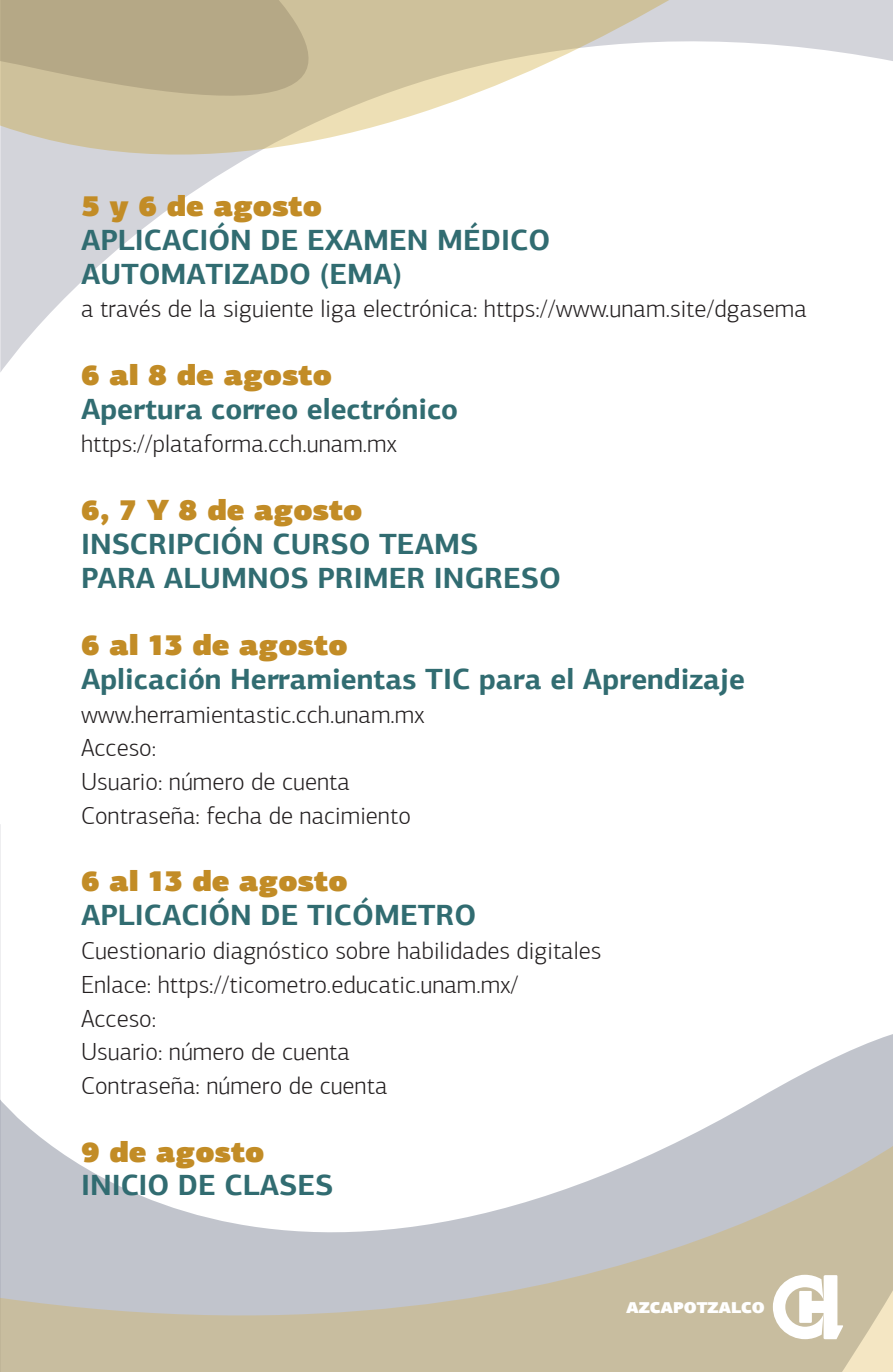
<style>
.page{position:relative;width:893px;height:1372px;background:#fff}
.page>*{position:absolute;margin:0;border:0;box-sizing:border-box;transform-origin:0 0}
.t1{font:700 29.25px/33.8px "PF Agora Sans Pro";color:#316c71}
.t2{font:900 29.25px "PF Agora Sans Pro";color:#c28c26}
.t3{font:300 24.75px/33.8px "PF Agora Sans Pro";color:#231f20}
.t4{font:900 15.75px "PF Agora Sans Pro";color:#fff}
</style>
<div class="page">
<svg style="left:0;top:824px;width:1px;height:198px"></svg>
<svg style="left:0;top:157px;width:249px;height:215px"></svg>
<svg style="left:0;top:0;width:893px;height:157px"></svg>
<svg style="left:0;top:1022px;width:893px;height:94px"></svg>
<svg style="left:0;top:1116px;width:893px;height:255px"></svg>
<svg style="left:773px;top:1274px;width:71px;height:65px"></svg>
<p class="t2" style="left:81px;top:186px;width:242px">5 y 6 de agosto</p>
<p class="t1" style="left:81px;top:223px;width:471px">APLICACIÓN DE EXAMEN MÉDICO<br>AUTOMATIZADO (EMA)</p>
<p class="t3" style="left:81px;top:292px;width:727px">a través de la siguiente liga electrónica: https://www.unam.site/dgasema</p>
<p class="t2" style="left:81px;top:355px;width:252px">6 al 8 de agosto</p>
<p class="t1" style="left:81px;top:391px;width:379px">Apertura correo electrónico</p>
<p class="t3" style="left:81px;top:427px;width:317px">https://plataforma.cch.unam.mx</p>
<p class="t2" style="left:81px;top:490px;width:283px">6, 7 Y 8 de agosto</p>
<p class="t1" style="left:81px;top:526px;width:481px">INSCRIPCIÓN CURSO TEAMS<br>PARA ALUMNOS PRIMER INGRESO</p>
<p class="t2" style="left:81px;top:625px;width:268px">6 al 13 de agosto</p>
<p class="t1" style="left:81px;top:661px;width:665px">Aplicación Herramientas TIC para el Aprendizaje</p>
<p class="t3" style="left:81px;top:697px;width:345px">www.herramientastic.cch.unam.mx<br>Acceso:<br>Usuario: número de cuenta<br>Contraseña: fecha de nacimiento</p>
<p class="t2" style="left:81px;top:861px;width:268px">6 al 13 de agosto</p>
<p class="t1" style="left:81px;top:898px;width:397px">APLICACIÓN DE TICÓMETRO</p>
<p class="t3" style="left:81px;top:933px;width:522px">Cuestionario diagnóstico sobre habilidades digitales Enlace: https://ticometro.educatic.unam.mx/<br>Acceso:<br>Usuario: número de cuenta<br>Contraseña: número de cuenta</p>
<p class="t2" style="left:81px;top:1131px;width:185px">9 de agosto</p>
<p class="t1" style="left:81px;top:1168px;width:254px">INICIO DE CLASES</p>
<p class="t4" style="left:626px;top:1296px;width:140px">AZCAPOTZALCO</p>
</div>
